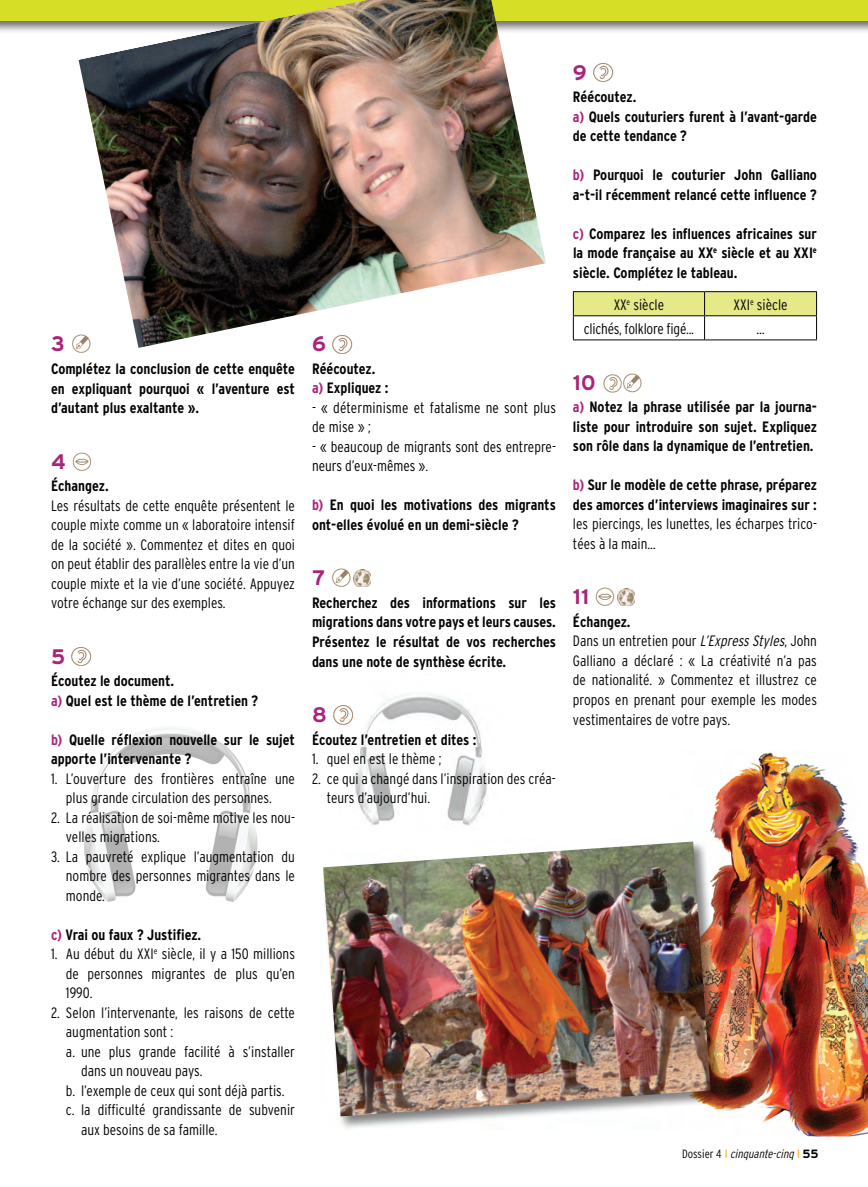
<style>
.page{position:relative;width:868px;height:1187px;background:#fff}
.page>*{position:absolute;margin:0;border:0;box-sizing:border-box;transform-origin:0 0}
.t1{font:700 21px "Interstate";color:#a9247b}
.t2{font:300 condensed 15px/19.5px "Interstate";color:#040503}
.t3{font:700 condensed 15px/19.5px "Interstate";color:#040503}
.t4{font:300 condensed 15px/19.5px "Interstate";color:#000}
.t5{font:italic 300 condensed 12px "Interstate";color:#040503}
.s1{color:#a9247b}
.s2{font-weight:700}
.s3{font-style:italic}
.s4{font-style:normal}
.s5{font-weight:700;font-style:normal;font-stretch:normal;color:#fbb818}
.s6{font-weight:700;font-style:normal;font-stretch:normal}
</style>
<div class="page">
<img style="left:710px;top:752px;width:157px;height:384px">
<div style="left:0;top:0;width:867px;height:21px;background:#d6df25"></div>
<img style="left:84px;top:728px;width:174px;height:174px">
<img style="left:355px;top:694px;width:132px;height:132px">
<img style="left:72px;top:334px;width:18px;height:19px">
<img style="left:72px;top:452px;width:20px;height:19px">
<img style="left:71px;top:647px;width:20px;height:19px">
<img style="left:333px;top:348px;width:19px;height:6px">
<img style="left:332px;top:568px;width:19px;height:19px">
<img style="left:353px;top:569px;width:17px;height:17px">
<img style="left:333px;top:705px;width:20px;height:20px">
<img style="left:593px;top:63px;width:20px;height:19px">
<hr style="left:573px;top:291px;width:131px;height:1px;background:#040503">
<hr style="left:704px;top:291px;width:112px;height:1px;background:#040503">
<svg style="left:573px;top:292px;width:244px;height:47px"></svg>
<hr style="left:573px;top:339px;width:243px;height:1px;background:#040503">
<img style="left:603px;top:373px;width:39px;height:20px">
<img style="left:595px;top:587px;width:20px;height:19px">
<img style="left:617px;top:588px;width:17px;height:17px">
<img style="left:79px;top:0;width:467px;height:348px">
<img style="left:340px;top:838px;width:383px;height:291px">
<img style="left:323px;top:841px;width:387px;height:275px">
<h1 class="t1" style="left:51px;top:336px;width:15px">3</h1>
<p class="t3" style="left:51px;top:360px;width:245px;text-align:justify">Complétez la conclusion de cette enquête en expliquant pourquoi « l’aventure est d’autant plus exaltante ».</p>
<h1 class="t1" style="left:51px;top:453px;width:16px">4</h1>
<p class="t3" style="left:51px;top:477px;width:59px">Échangez.</p>
<p class="t2" style="left:51px;top:496px;width:245px;text-align:justify">Les résultats de cette enquête présentent le couple mixte comme un « laboratoire intensif de la société ». Commentez et dites en quoi on peut établir des parallèles entre la vie d’un couple mixte et la vie d’une société. Appuyez votre échange sur des exemples.</p>
<h1 class="t1" style="left:51px;top:648px;width:16px">5</h1>
<p class="t3" style="left:51px;top:672px;width:209px">Écoutez le document.<br><span class="s1">a)</span> Quel est le thème de l’entretien ?</p>
<p class="t3" style="left:51px;top:730px;width:245px"><span class="s1">b)</span> Quelle réflexion nouvelle sur le sujet apporte l’intervenante ?</p>
<p class="t2" style="left:51px;top:769px;width:245px;text-align:center">1. L’ouverture des frontières entraîne une plus grande circulation des personnes.</p>
<p class="t2" style="left:66px;top:808px;width:230px;text-indent:-15px">2. La réalisation de soi-même motive les nou&shy;velles migrations.</p>
<p class="t2" style="left:66px;top:847px;width:230px;text-align:justify;text-indent:-15px">3. La pauvreté explique l’augmentation du nombre des personnes migrantes dans le monde.</p>
<p class="t3" style="left:51px;top:925px;width:152px"><span class="s1">c)</span> Vrai ou faux ? Justifiez.</p>
<p class="t2" style="left:66px;top:945px;width:230px;text-align:justify;text-indent:-15px">1. Au début du XXI<sup>e</sup> siècle, il y a 150 millions de personnes migrantes de plus qu’en 1990.</p>
<p class="t2" style="left:51px;top:1003px;width:245px">2. Selon l’intervenante, les raisons de cette</p>
<p class="t2" style="left:66px;top:1023px;width:109px">augmentation sont :</p>
<p class="t2" style="left:66px;top:1042px;width:230px">a. une plus grande facilité à s’installer</p>
<p class="t2" style="left:81px;top:1062px;width:123px">dans un nouveau pays.</p>
<p class="t2" style="left:66px;top:1081px;width:220px">b. l’exemple de ceux qui sont déjà partis.</p>
<p class="t2" style="left:66px;top:1101px;width:230px">c. la difficulté grandissante de subvenir</p>
<p class="t2" style="left:81px;top:1120px;width:138px">aux besoins de sa famille.</p>
<h1 class="t1" style="left:312px;top:336px;width:15px">6</h1>
<p class="t3" style="left:312px;top:360px;width:78px">Réécoutez. <span class="s1">a)</span> Expliquez :</p>
<p class="t4" style="left:312px;top:399px;width:245px">- « déterminisme et fatalisme ne sont plus de mise » ;</p>
<p class="t4" style="left:312px;top:438px;width:245px">- « beaucoup de migrants sont des entrepre&shy;neurs d’eux-mêmes ».</p>
<p class="t3" style="left:312px;top:496px;width:245px"><span class="s1">b)</span> En quoi les motivations des migrants ont-elles évolué en un demi-siècle ?</p>
<h1 class="t1" style="left:312px;top:570px;width:15px">7</h1>
<p class="t3" style="left:312px;top:594px;width:245px;text-align:justify">Recherchez des informations sur les migrations dans votre pays et leurs causes.<br>Présentez le résultat de vos recherches dans une note de synthèse écrite.</p>
<h1 class="t1" style="left:312px;top:706px;width:16px">8</h1>
<p class="t3" style="left:312px;top:730px;width:166px">Écoutez l’entretien et dites :</p>
<p class="t2" style="left:312px;top:750px;width:131px">1. quel en est le thème ;</p>
<p class="t2" style="left:327px;top:769px;width:230px;text-indent:-15px">2. ce qui a changé dans l’inspiration des créa&shy;teurs d’aujourd’hui.</p>
<h1 class="t1" style="left:573px;top:64px;width:15px">9</h1>
<p class="t3" style="left:573px;top:88px;width:245px">Réécoutez.<br><span class="s1">a)</span> Quels couturiers furent à l’avant-garde de cette tendance ?</p>
<p class="t3" style="left:573px;top:166px;width:245px"><span class="s1">b)</span> Pourquoi le couturier John Galliano a-t-il récemment relancé cette influence ?</p>
<p class="t3" style="left:573px;top:225px;width:245px;text-align:justify"><span class="s1">c)</span> Comparez les influences africaines sur la mode française au XX<sup>e</sup> siècle et au XXI<sup>e </sup>siècle. Complétez le tableau.</p>
<p class="t2" style="left:613px;top:296px;width:52px">XX<sup>e</sup> siècle</p>
<p class="t2" style="left:733px;top:296px;width:56px">XXI<sup>e</sup> siècle</p>
<p class="t2" style="left:583px;top:320px;width:112px">clichés, folklore figé...</p>
<p class="t2" style="left:756px;top:320px;width:10px">…</p>
<h1 class="t1" style="left:573px;top:374px;width:24px">10</h1>
<p class="t3" style="left:573px;top:398px;width:245px;text-align:justify"><span class="s1">a)</span> Notez la phrase utilisée par la journa&shy;liste pour introduire son sujet. Expliquez son rôle dans la dynamique de l’entretien.</p>
<p class="t3" style="left:573px;top:476px;width:245px"><span class="s1">b)</span> Sur le modèle de cette phrase, préparez des amorces d’interviews imaginaires sur :</p>
<p class="t2" style="left:573px;top:515px;width:245px">les piercings, les lunettes, les écharpes trico&shy;tées à la main…</p>
<h1 class="t1" style="left:573px;top:589px;width:18px">11</h1>
<p class="t2" style="left:573px;top:613px;width:245px"><span class="s2">Échangez.<br></span>Dans un entretien pour <span class="s3">L’Express Styles</span>, John Galliano a déclaré : « La créativité n’a pas de nationalité. » Commentez et illustrez ce propos en prenant pour exemple les modes vestimentaires de votre pays.</p>
<p class="t5" style="left:682px;top:1148px;width:138px"><span class="s4">Dossier 4</span> <span class="s5">I</span> cinquante-cinq <span class="s5">I</span> <span class="s6">55</span></p>
</div>
